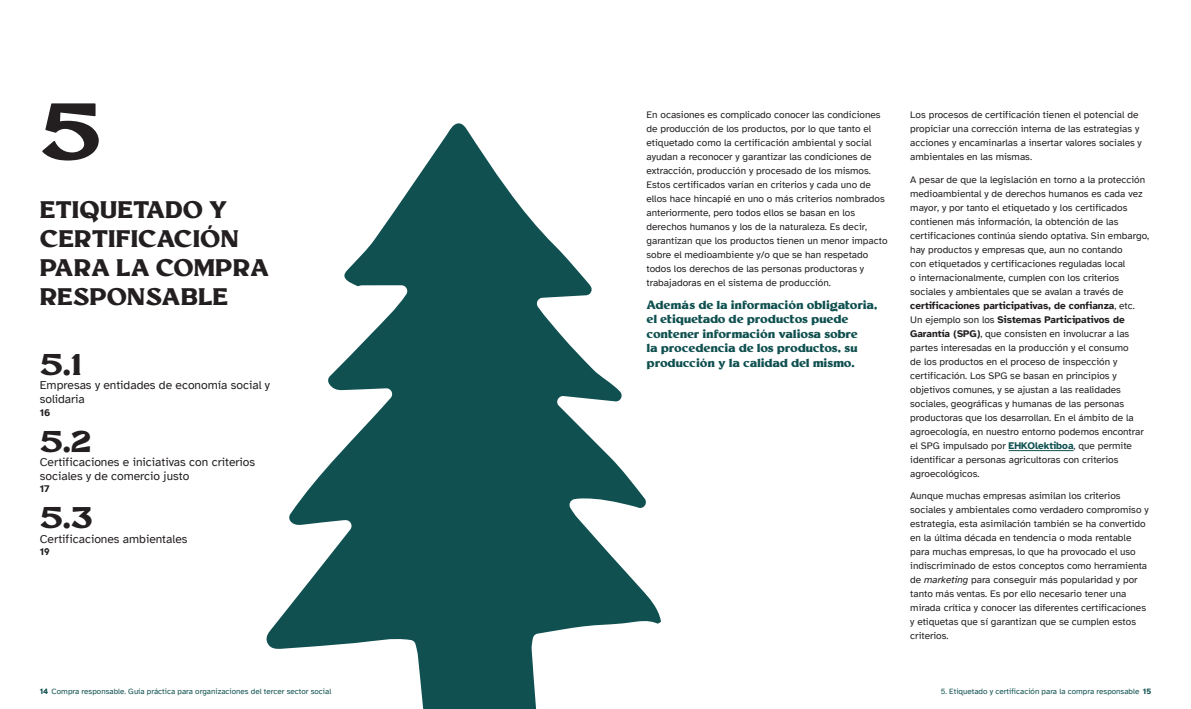
<style>
.page{position:relative;width:1191px;height:709px;background:#fff}
.page>*{position:absolute;margin:0;border:0;box-sizing:border-box;transform-origin:0 0}
.t1{font:80px "Millik";color:#231f20}
.t2{font:30px "Millik";color:#231f20}
.t3{font:24px/28.8px "Millik";color:#231f20}
.t4{font:12px/14.4px "Millik";letter-spacing:-.02em;color:#105050}
.t5{font:12px/14.4px "Atkinson Hyperlegible";color:#231f20}
.t6{font:10px/14px "Atkinson Hyperlegible";color:#231f20}
.t7{font:700 10px "Atkinson Hyperlegible";color:#231f20}
.t8{font:8px "Atkinson Hyperlegible";color:#105050}
.s1{font-weight:700}
.s2{font-weight:700;color:#105050}
.s3{font-style:italic}
</style>
<div class="page">
<svg style="left:266px;top:123px;width:395px;height:586px;fill:#105050"></svg>
<hr style="left:1008px;top:450px;width:65px;height:1px;background:#105050">
<p class="t1" style="left:40px;top:86px;width:63px">5</p>
<p class="t3" style="left:40px;top:196px;width:231px">ETIQUETADO Y<br>CERTIFICACIÓN<br>PARA LA COMPRA<br>RESPONSABLE</p>
<p class="t2" style="left:40px;top:347px;width:43px">5.1</p>
<p class="t5" style="left:40px;top:378px;width:232px">Empresas y entidades de economía social y solidaria</p>
<p class="t7" style="left:40px;top:406px;width:12px">16</p>
<p class="t2" style="left:40px;top:424px;width:53px">5.2</p>
<p class="t5" style="left:40px;top:455px;width:217px">Certificaciones e iniciativas con criterios sociales y de comercio justo</p>
<p class="t7" style="left:40px;top:483px;width:11px">17</p>
<p class="t2" style="left:40px;top:501px;width:55px">5.3</p>
<p class="t5" style="left:40px;top:531px;width:149px">Certificaciones ambientales</p>
<p class="t7" style="left:40px;top:545px;width:12px">19</p>
<p class="t6" style="left:646px;top:108px;width:242px">En ocasiones es complicado conocer las condiciones de producción de los productos, por lo que tanto el etiquetado como la certificación ambiental y social ayudan a reconocer y garantizar las condiciones de extracción, producción y procesado de los mismos.<br>Estos certificados varían en criterios y cada uno de ellos hace hincapié en uno o más criterios nombrados anteriormente, pero todos ellos se basan en los derechos humanos y los de la naturaleza. Es decir, garantizan que los productos tienen un menor impacto sobre el medioambiente y/o que se han respetado todos los derechos de las personas productoras y trabajadoras en el sistema de producción.</p>
<p class="t4" style="left:646px;top:298px;width:232px">Además de la información obligatoria, el etiquetado de productos puede contener información valiosa sobre<br>la procedencia de los productos, su producción y la calidad del mismo.</p>
<p class="t6" style="left:910px;top:108px;width:233px">Los procesos de certificación tienen el potencial de propiciar una corrección interna de las estrategias y acciones y encaminarlas a insertar valores sociales y ambientales en las mismas.</p>
<p class="t6" style="left:910px;top:172px;width:240px">A pesar de que la legislación en torno a la protección medioambiental y de derechos humanos es cada vez mayor, y por tanto el etiquetado y los certificados contienen más información, la obtención de las certificaciones continúa siendo optativa. Sin embargo, hay productos y empresas que, aun no contando<br>con etiquetados y certificaciones reguladas local<br>o internacionalmente, cumplen con los criterios sociales y ambientales que se avalan a través de <span class="s1">certificaciones participativas, de confianza</span>, etc.<br>Un ejemplo son los <span class="s1">Sistemas Participativos de Garantía (SPG)</span>, que consisten en involucrar a las partes interesadas en la producción y el consumo<br>de los productos en el proceso de inspección y certificación. Los SPG se basan en principios y objetivos comunes, y se ajustan a las realidades sociales, geográficas y humanas de las personas productoras que los desarrollan. En el ámbito de la agroecología, en nuestro entorno podemos encontrar el SPG impulsado por <span class="s2">EHKOlektiboa</span>, que permite identificar a personas agricultoras con criterios agroecológicos.</p>
<p class="t6" style="left:910px;top:489px;width:240px">Aunque muchas empresas asimilan los criterios sociales y ambientales como verdadero compromiso y estrategia, esta asimilación también se ha convertido en la última década en tendencia o moda rentable para muchas empresas, lo que ha provocado el uso indiscriminado de estos conceptos como herramienta de <span class="s3">marketing</span> para conseguir más popularidad y por tanto más ventas. Es por ello necesario tener una mirada crítica y conocer las diferentes certificaciones y etiquetas que sí garantizan que se cumplen estos criterios.</p>
<p class="t8" style="left:40px;top:686px;width:293px"><span class="s1">14</span> Compra responsable. Guía práctica para organizaciones del tercer sector social</p>
<p class="t8" style="left:940px;top:686px;width:212px">5. Etiquetado y certificación para la compra responsable <span class="s1">15</span></p>
</div>
